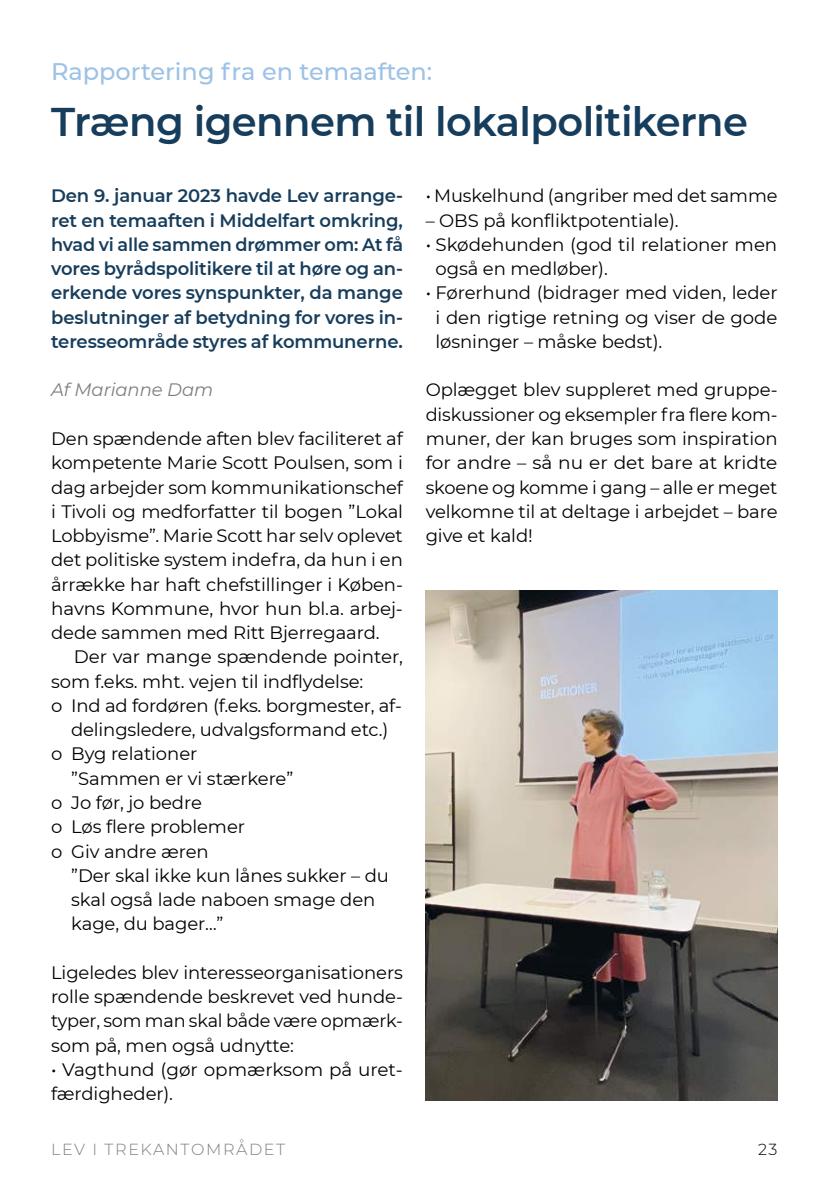
<style>
.page{position:relative;width:840px;height:1191px;background:#fff}
.page>*{position:absolute;margin:0;border:0;box-sizing:border-box;transform-origin:0 0}
.t1{font:600 40px "Montserrat";letter-spacing:-.015em;color:#173d5c}
.t2{font:500 24px "Montserrat";color:#9dc2e6}
.t3{font:18px/24.2px "Montserrat";letter-spacing:-.005em;color:#000;text-align:justify}
.t4{font:600 18px/24.2px "Montserrat";letter-spacing:-.005em;color:#173d5c;text-align:justify}
.t5{font:italic 18px "Montserrat";letter-spacing:-.005em;color:#7f7f7f}
.t6{font:300 16px "Montserrat";letter-spacing:.1em;color:#7f7f7f}
.t7{font:300 16px "Montserrat";color:#000}
</style>
<div class="page">
<img style="left:425px;top:590px;width:352px;height:510px">
<h2 class="t2" style="left:51px;top:55px;width:382px">Rapportering fra en temaaften:</h2>
<h1 class="t1" style="left:51px;top:93px;width:698px">Træng igennem til lokalpolitikerne</h1>
<p class="t4" style="left:51px;top:183px;width:353px">Den 9. januar 2023 havde Lev arrange&shy;ret en temaaften i Middelfart omkring, hvad vi alle sammen drømmer om: At få vores byrådspolitikere til at høre og an&shy;erkende vores synspunkter, da mange beslutninger af betydning for vores in&shy;teresseområde styres af kommunerne.</p>
<p class="t5" style="left:51px;top:378px;width:164px">Af Marianne Dam</p>
<p class="t3" style="left:51px;top:426px;width:353px">Den spændende aften blev faciliteret af kompetente Marie Scott Poulsen, som i dag arbejder som kommunikationschef i Tivoli og medforfatter til bogen ”Lokal Lobbyisme”. Marie Scott har selv oplevet det politiske system indefra, da hun i en årrække har haft chefstillinger i Køben&shy;havns Kommune, hvor hun bl.a. arbej&shy;dede sammen med Ritt Bjerregaard.</p>
<p class="t3" style="left:74px;top:644px;width:330px">Der var mange spændende pointer,</p>
<p class="t3" style="left:51px;top:668px;width:313px">som f.eks. mht. vejen til indflydelse:</p>
<p class="t3" style="left:51px;top:693px;width:352px">o Ind ad fordøren (f.eks. borgmester, af-</p>
<p class="t3" style="left:71px;top:717px;width:318px">delingsledere, udvalgsformand etc.)</p>
<p class="t3" style="left:51px;top:741px;width:148px">o Byg relationer</p>
<p class="t3" style="left:71px;top:765px;width:223px">”Sammen er vi stærkere”</p>
<p class="t3" style="left:51px;top:790px;width:152px">o Jo før, jo bedre</p>
<p class="t3" style="left:51px;top:814px;width:195px">o Løs flere problemer</p>
<p class="t3" style="left:51px;top:838px;width:159px">o Giv andre æren</p>
<p class="t3" style="left:71px;top:862px;width:319px">”Der skal ikke kun lånes sukker – du</p>
<p class="t3" style="left:71px;top:887px;width:305px">skal også lade naboen smage den</p>
<p class="t3" style="left:71px;top:911px;width:154px">kage, du bager…”</p>
<p class="t3" style="left:51px;top:959px;width:353px">Ligeledes blev interesseorganisationers rolle spændende beskrevet ved hunde&shy;typer, som man skal både være opmærk&shy;som på, men også udnytte:</p>
<p class="t3" style="left:51px;top:1056px;width:353px">• Vagthund (gør opmærksom på uret&shy;færdigheder).</p>
<p class="t3" style="left:425px;top:183px;width:353px">• Muskelhund (angriber med det samme</p>
<p class="t3" style="left:425px;top:207px;width:254px">– OBS på konfliktpotentiale).</p>
<p class="t3" style="left:435px;top:232px;width:343px;text-indent:-10px">• Skødehunden (god til relationer men også en medløber).</p>
<p class="t3" style="left:435px;top:280px;width:343px;text-indent:-10px">• Førerhund (bidrager med viden, leder i den rigtige retning og viser de gode løsninger – måske bedst).</p>
<p class="t3" style="left:425px;top:377px;width:353px">Oplægget blev suppleret med gruppe&shy;diskussioner og eksempler fra flere kom&shy;muner, der kan bruges som inspiration for andre – så nu er det bare at kridte skoene og komme i gang – alle er meget velkomne til at deltage i arbejdet – bare give et kald!</p>
<p class="t6" style="left:51px;top:1138px;width:235px">LEV I TREKANTOMRÅDET</p>
<p class="t7" style="left:757px;top:1138px;width:21px">23</p>
</div>
